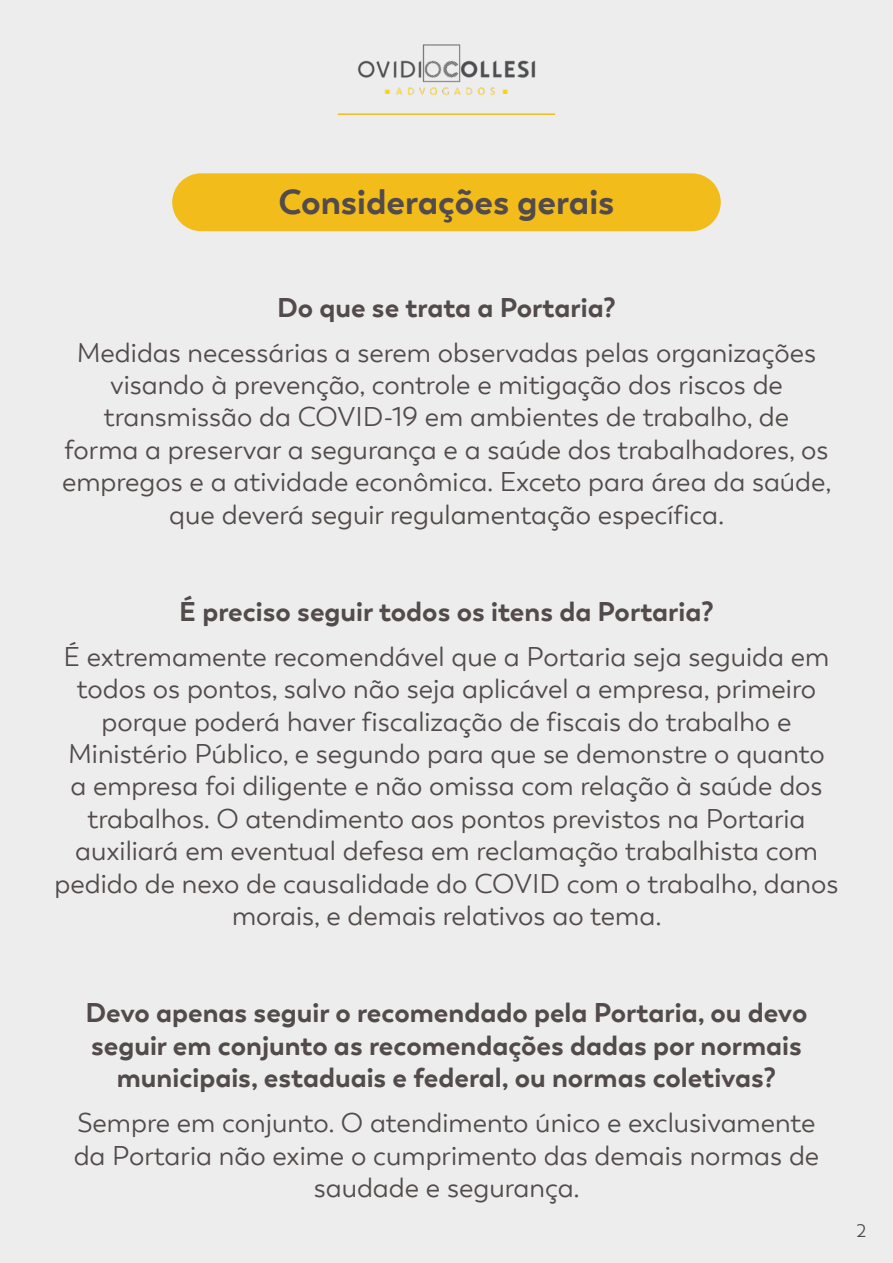
<style>
.page{position:relative;width:893px;height:1263px;background:#ededed}
.page>*{position:absolute;margin:0;border:0;box-sizing:border-box;transform-origin:0 0}
.t1{font:700 34.5px "Boston";color:#534b4b}
.t2{font:27px/32.4px "Boston";color:#534b4b;text-align:center}
.t3{font:700 27px/32.4px "Boston";color:#534b4b;text-align:center}
.t4{font:18px "Boston";color:#534b4b}
</style>
<div class="page">
<hr style="left:338px;top:113px;width:217px;height:2px;background:#f2bc1b">
<div style="left:172px;top:173px;width:549px;height:58px;background:#f2bc1b;border-radius:29px"></div>
<img style="left:358px;top:44px;width:177px;height:51px">
<p class="t1" style="left:278px;top:181px;width:338px">Considerações gerais</p>
<p class="t3" style="left:277px;top:291px;width:340px">Do que se trata a Portaria?</p>
<p class="t2" style="left:62px;top:336px;width:771px">Medidas necessárias a serem observadas pelas organizações visando à prevenção, controle e mitigação dos riscos de transmissão da COVID-19 em ambientes de trabalho, de<br>forma a preservar a segurança e a saúde dos trabalhadores, os empregos e a atividade econômica. Exceto para área da saúde, que deverá seguir regulamentação específica.</p>
<p class="t3" style="left:179px;top:595px;width:536px">É preciso seguir todos os itens da Portaria?</p>
<p class="t2" style="left:54px;top:641px;width:786px">É extremamente recomendável que a Portaria seja seguida em todos os pontos, salvo não seja aplicável a empresa, primeiro porque poderá haver fiscalização de fiscais do trabalho e Ministério Público, e segundo para que se demonstre o quanto<br>a empresa foi diligente e não omissa com relação à saúde dos trabalhos. O atendimento aos pontos previstos na Portaria auxiliará em eventual defesa em reclamação trabalhista com pedido de nexo de causalidade do COVID com o trabalho, danos morais, e demais relativos ao tema.</p>
<p class="t3" style="left:86px;top:997px;width:723px">Devo apenas seguir o recomendado pela Portaria, ou devo seguir em conjunto as recomendações dadas por normais municipais, estaduais e federal, ou normas coletivas?</p>
<p class="t2" style="left:74px;top:1107px;width:747px">Sempre em conjunto. O atendimento único e exclusivamente da Portaria não exime o cumprimento das demais normas de saudade e segurança.</p>
<p class="t4" style="left:856px;top:1220px;width:11px">2</p>
</div>
